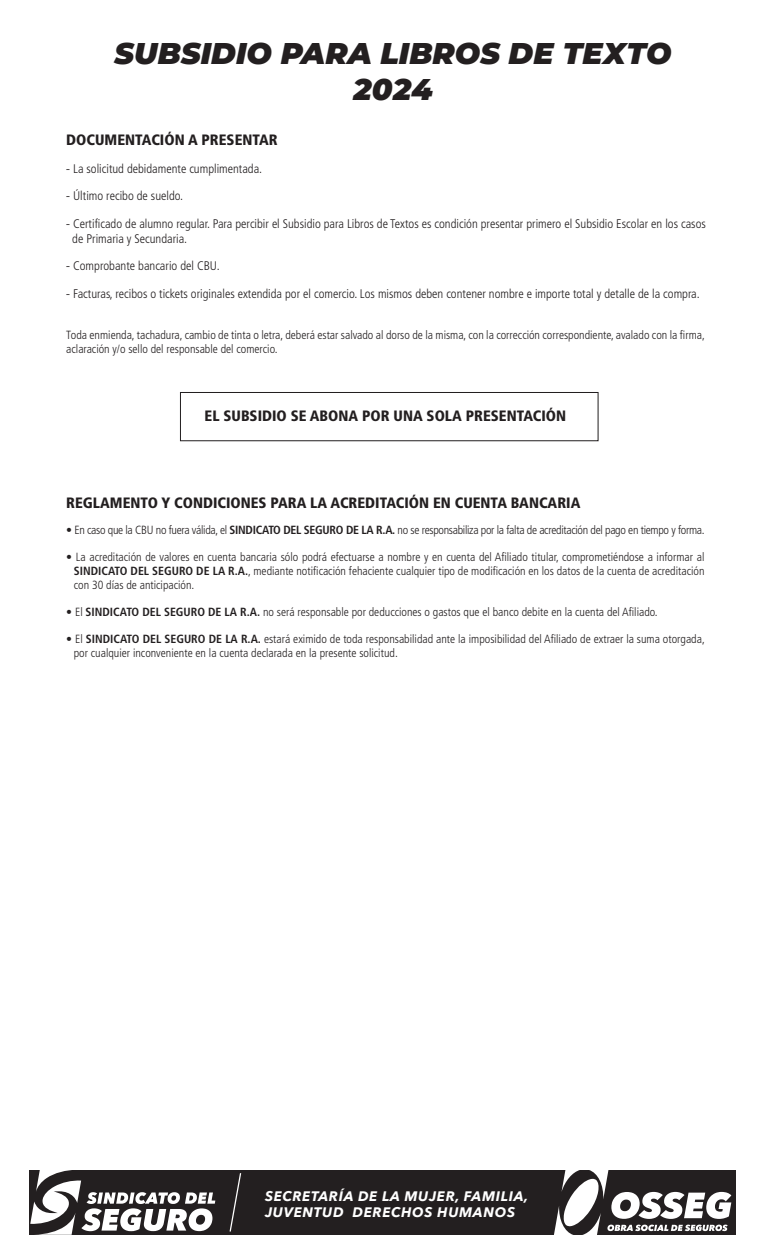
<style>
.page{position:relative;width:765px;height:1260px;background:#fff}
.page>*{position:absolute;margin:0;border:0;box-sizing:border-box;transform-origin:0 0}
.t1{font:italic 900 30px/36px "Montserrat";color:#231f20;text-align:center}
.t2{font:900 condensed 15px "Frutiger";color:#231f20}
.t3{font:italic 700 13.75px/16.5px "Avenir Next";letter-spacing:.05em;color:#fff}
.t4{font:300 condensed 12.5px/15px "Frutiger";color:#231f20}
.t5{font:300 condensed 11.88px/14.2px "Frutiger";color:#231f20}
.t6{font:300 condensed 11.88px "Frutiger";letter-spacing:-.025em;color:#231f20}
.s1{font-family:"Myriad Pro";font-weight:400;font-stretch:normal}
.s2{font-weight:700}
</style>
<div class="page">
<div style="left:180px;top:392px;width:419px;height:49px;border:1px solid #231f20"></div>
<div style="left:29px;top:1170px;width:707px;height:65px;background:#231f20"></div>
<svg style="left:30px;top:1170px;width:185px;height:65px"></svg>
<svg style="left:229px;top:1173px;width:13px;height:59px"></svg>
<svg style="left:554px;top:1170px;width:177px;height:65px"></svg>
<h1 class="t1" style="left:115px;top:34px;width:559px">SUBSIDIO PARA LIBROS DE TEXTO<br>2024</h1>
<p class="t2" style="left:66px;top:131px;width:213px">DOCUMENTACIÓN A PRESENTAR</p>
<p class="t4" style="left:66px;top:161px;width:197px"><span class="s1">-</span> La solicitud debidamente cumplimentada.</p>
<p class="t4" style="left:66px;top:189px;width:118px"><span class="s1">-</span> Último recibo de sueldo.</p>
<p class="t4" style="left:72px;top:216px;width:635px;text-indent:-6px"><span class="s1">-</span> Certificado de alumno regular. Para percibir el Subsidio para Libros de Textos es condición presentar primero el Subsidio Escolar en los casos de Primaria y Secundaria.</p>
<p class="t4" style="left:66px;top:259px;width:155px"><span class="s1">-</span> Comprobante bancario del CBU.</p>
<p class="t4" style="left:66px;top:286px;width:635px"><span class="s1">-</span> Facturas, recibos o tickets originales extendida por el comercio. Los mismos deben contener nombre e importe total y detalle de la compra.</p>
<p class="t5" style="left:66px;top:328px;width:640px">Toda enmienda, tachadura, cambio de tinta o letra, deberá estar salvado al dorso de la misma, con la corrección correspondiente, avalado con la firma, aclaración y/o sello del responsable del comercio.</p>
<p class="t2" style="left:205px;top:407px;width:363px">EL SUBSIDIO SE ABONA POR UNA SOLA PRESENTACIÓN</p>
<p class="t2" style="left:66px;top:493px;width:516px">REGLAMENTO Y CONDICIONES PARA LA ACREDITACIÓN EN CUENTA BANCARIA</p>
<p class="t6" style="left:66px;top:523px;width:640px">• En caso que la CBU no fuera válida, el <span class="s2">SINDICATO DEL SEGURO DE LA R.A.</span> no se responsabiliza por la falta de acreditación del pago en tiempo y forma.</p>
<p class="t5" style="left:74px;top:550px;width:632px;text-align:justify;text-indent:-7px">• La acreditación de valores en cuenta bancaria sólo podrá efectuarse a nombre y en cuenta del Afiliado titular, comprometiéndose a informar al <span class="s2">SINDICATO DEL SEGURO DE LA R.A.</span>, mediante notificación fehaciente cualquier tipo de modificación en los datos de la cuenta de acreditación con 30 días de anticipación.</p>
<p class="t5" style="left:66px;top:605px;width:593px">• El <span class="s2">SINDICATO DEL SEGURO DE LA R.A.</span> no será responsable por deducciones o gastos que el banco debite en la cuenta del Afiliado.</p>
<p class="t5" style="left:74px;top:632px;width:633px;text-indent:-7px">• El <span class="s2">SINDICATO DEL SEGURO DE LA R.A.</span> estará eximido de toda responsabilidad ante la imposibilidad del Afiliado de extraer la suma otorgada, por cualquier inconveniente en la cuenta declarada en la presente solicitud.</p>
<p class="t3" style="left:265px;top:1188px;width:265px">SECRETARÍA DE LA MUJER, FAMILIA,<br>JUVENTUD DERECHOS HUMANOS</p>
</div>
